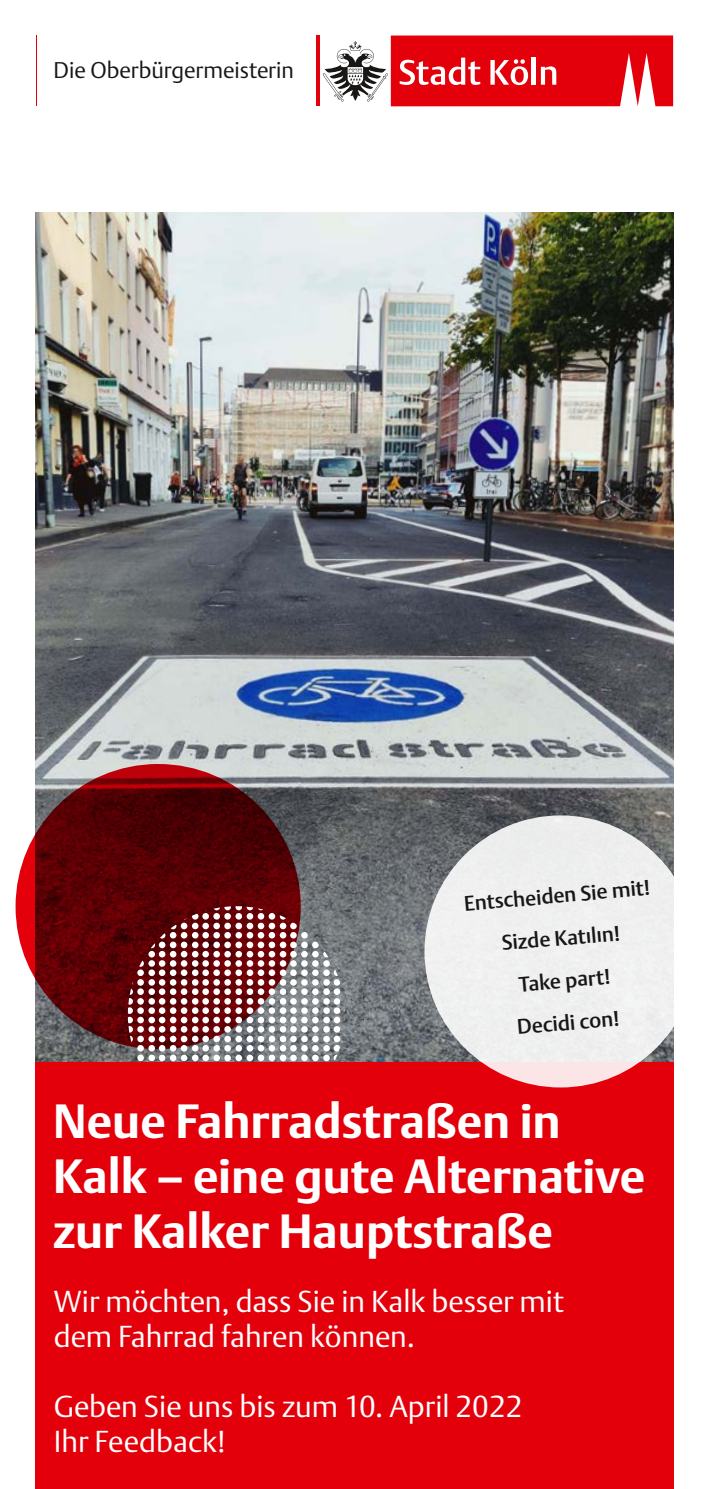
<style>
.page{position:relative;width:709px;height:1489px;background:#fff}
.page>*{position:absolute;margin:0;border:0;box-sizing:border-box;transform-origin:0 0}
.t1{font:700 47.5px/55px "DTL Argo T";color:#fff}
.t2{font:30px/35px "DTL Argo T Light";color:#fff}
.t3{font:22.5px "DTL Argo T Light";color:#181716}
.t4{font:21px/42.5px "DTL Argo T Medium";color:#181716;text-align:center}
</style>
<div class="page">
<hr style="left:316px;top:36px;width:4px;height:70px;background:#e3000b">
<svg style="left:323px;top:35px;width:350px;height:71px"></svg>
<hr style="left:36px;top:35px;width:1px;height:71px;background:#e3000b">
<img style="left:35px;top:213px;width:638px;height:848px">
<svg style="left:16px;top:764px;width:285px;height:285px"></svg>
<svg style="left:128px;top:906px;width:218px;height:155px"></svg>
<div style="left:35px;top:1061px;width:638px;height:427px;background:#e3000b"></div>
<div style="left:424px;top:815px;width:272px;height:272px;background:linear-gradient(to right,#ecebec,#f5f4f4);border-radius:50%"></div>
<p class="t3" style="left:54px;top:57px;width:242px">Die Oberbürgermeisterin</p>
<p class="t4" style="left:462px;top:882px;width:188px;rotate:-5deg">Entscheiden Sie mit!<br>Sizde Katılın!<br>Take part!<br>Decidi con!</p>
<h1 class="t1" style="left:53px;top:1092px;width:593px">Neue Fahrradstraßen in<br>Kalk – eine gute Alternative zur Kalker Hauptstraße</h1>
<p class="t2" style="left:54px;top:1283px;width:511px">Wir möchten, dass Sie in Kalk besser mit dem Fahrrad fahren können.</p>
<p class="t2" style="left:54px;top:1388px;width:470px">Geben Sie uns bis zum 10. April 2022<br>Ihr Feedback!</p>
</div>
